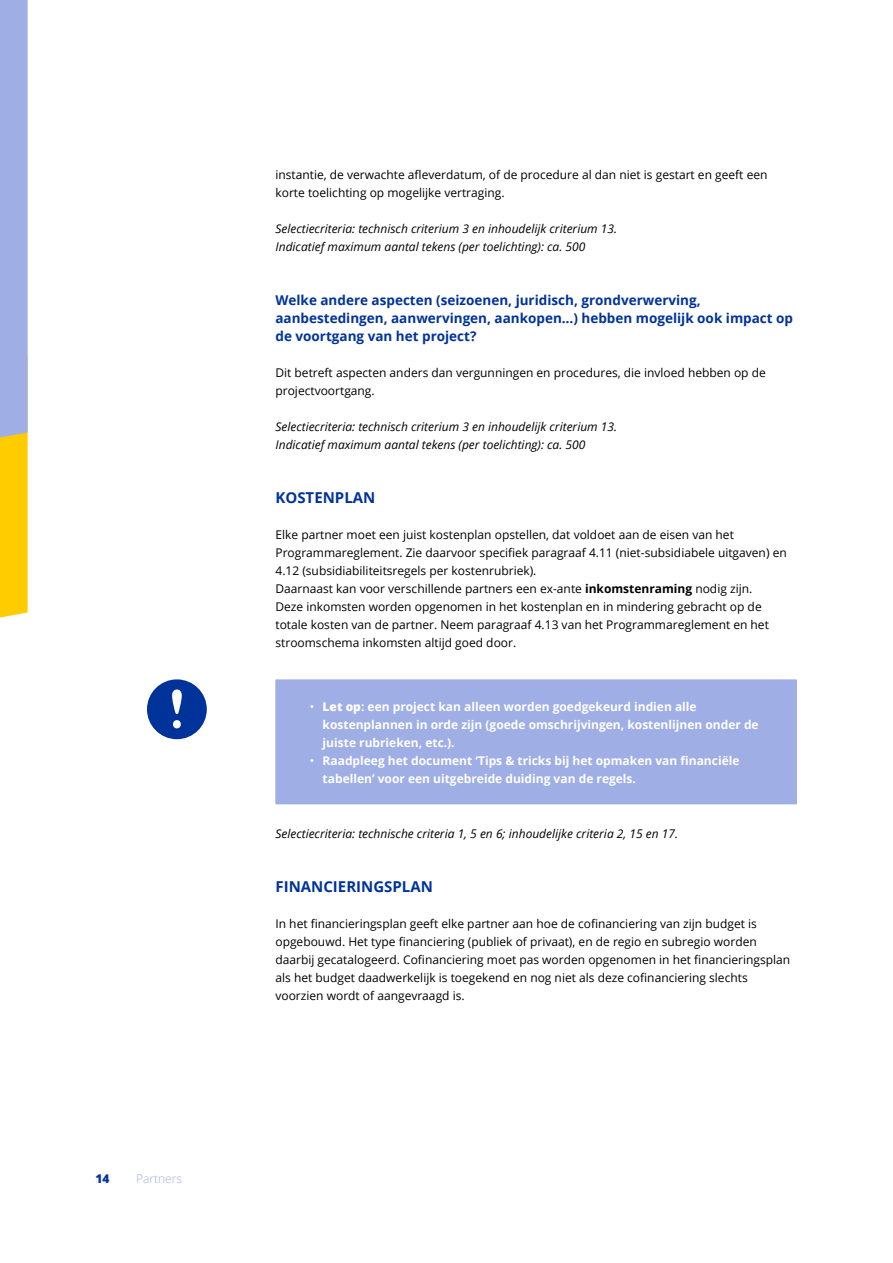
<style>
.page{position:relative;width:893px;height:1263px;background:#fff}
.page>*{position:absolute;margin:0;border:0;box-sizing:border-box;transform-origin:0 0}
.t1{font:700 15px "Open Sans";color:#039}
.t2{font:700 13.5px/18px "Open Sans";color:#039}
.t3{font:12px/18px "Open Sans";color:#000}
.t4{font:italic 12px/18px "Open Sans";color:#000}
.t5{font:700 12px/18px "Open Sans";color:#fff}
.t6{font:300 12px "Open Sans";color:#9faee5}
.t7{font:800 12px "Open Sans";color:#039}
.s1{font-weight:700}
.s2{font-weight:400}
.s3{font-weight:800}
</style>
<div class="page">
<svg style="left:0;top:0;width:28px;height:617px;background:#bbb6a2"></svg>
<div style="left:276px;top:680px;width:520px;height:124px;background:#9faee5"></div>
<hr style="left:275px;top:679px;width:522px;height:2px;background:#9faee5">
<hr style="left:275px;top:681px;width:1px;height:122px;background:#9faee5">
<hr style="left:796px;top:681px;width:1px;height:122px;background:#9faee5">
<hr style="left:275px;top:803px;width:522px;height:1px;background:#9faee5">
<svg style="left:147px;top:679px;width:60px;height:60px"></svg>
<p class="t7" style="left:95px;top:1169px;width:16px">14</p>
<p class="t6" style="left:136px;top:1170px;width:47px">Partners</p>
<p class="t3" style="left:275px;top:166px;width:493px">instantie, de verwachte afleverdatum, of de procedure al dan niet is gestart en geeft een korte toelichting op mogelijke vertraging.</p>
<p class="t4" style="left:275px;top:220px;width:343px">Selectiecriteria: technisch criterium 3 en inhoudelijk criterium 13.<br>Indicatief maximum aantal tekens (per toelichting): ca. 500</p>
<p class="t2" style="left:275px;top:291px;width:519px">Welke andere aspecten (seizoenen, juridisch, grondverwerving, aanbestedingen, aanwervingen, aankopen…) hebben mogelijk ook impact op de voortgang van het project?</p>
<p class="t3" style="left:275px;top:364px;width:492px">Dit betreft aspecten anders dan vergunningen en procedures, die invloed hebben op de projectvoortgang.</p>
<p class="t4" style="left:275px;top:418px;width:343px">Selectiecriteria: technisch criterium 3 en inhoudelijk criterium 13.<br>Indicatief maximum aantal tekens (per toelichting): ca. 500</p>
<p class="t1" style="left:275px;top:487px;width:101px">KOSTENPLAN</p>
<p class="t3" style="left:275px;top:526px;width:513px">Elke partner moet een juist kostenplan opstellen, dat voldoet aan de eisen van het Programmareglement. Zie daarvoor specifiek paragraaf 4.11 (niet-subsidiabele uitgaven) en 4.12 (subsidiabiliteitsregels per kostenrubriek).<br>Daarnaast kan voor verschillende partners een ex-ante <span class="s1">inkomstenraming</span> nodig zijn.<br>Deze inkomsten worden opgenomen in het kostenplan en in mindering gebracht op de totale kosten van de partner. Neem paragraaf 4.13 van het Programmareglement en het stroomschema inkomsten altijd goed door.</p>
<p class="t5" style="left:323px;top:697px;width:438px;text-indent:-13px"><span class="s2">•</span> <span class="s3">Let op</span>: een project kan alleen worden goedgekeurd indien alle kostenplannen in orde zijn (goede omschrijvingen, kostenlijnen onder de juiste rubrieken, etc.).</p>
<p class="t5" style="left:323px;top:751px;width:418px;text-indent:-13px"><span class="s2">•</span> Raadpleeg het document ‘Tips &amp; tricks bij het opmaken van financiële tabellen’ voor een uitgebreide duiding van de regels.</p>
<p class="t4" style="left:275px;top:825px;width:404px">Selectiecriteria: technische criteria 1, 5 en 6; inhoudelijke criteria 2, 15 en 17.</p>
<p class="t1" style="left:275px;top:876px;width:159px">FINANCIERINGSPLAN</p>
<p class="t3" style="left:275px;top:915px;width:516px">In het financieringsplan geeft elke partner aan hoe de cofinanciering van zijn budget is opgebouwd. Het type financiering (publiek of privaat), en de regio en subregio worden daarbij gecatalogeerd. Cofinanciering moet pas worden opgenomen in het financieringsplan als het budget daadwerkelijk is toegekend en nog niet als deze cofinanciering slechts voorzien wordt of aangevraagd is.</p>
</div>
